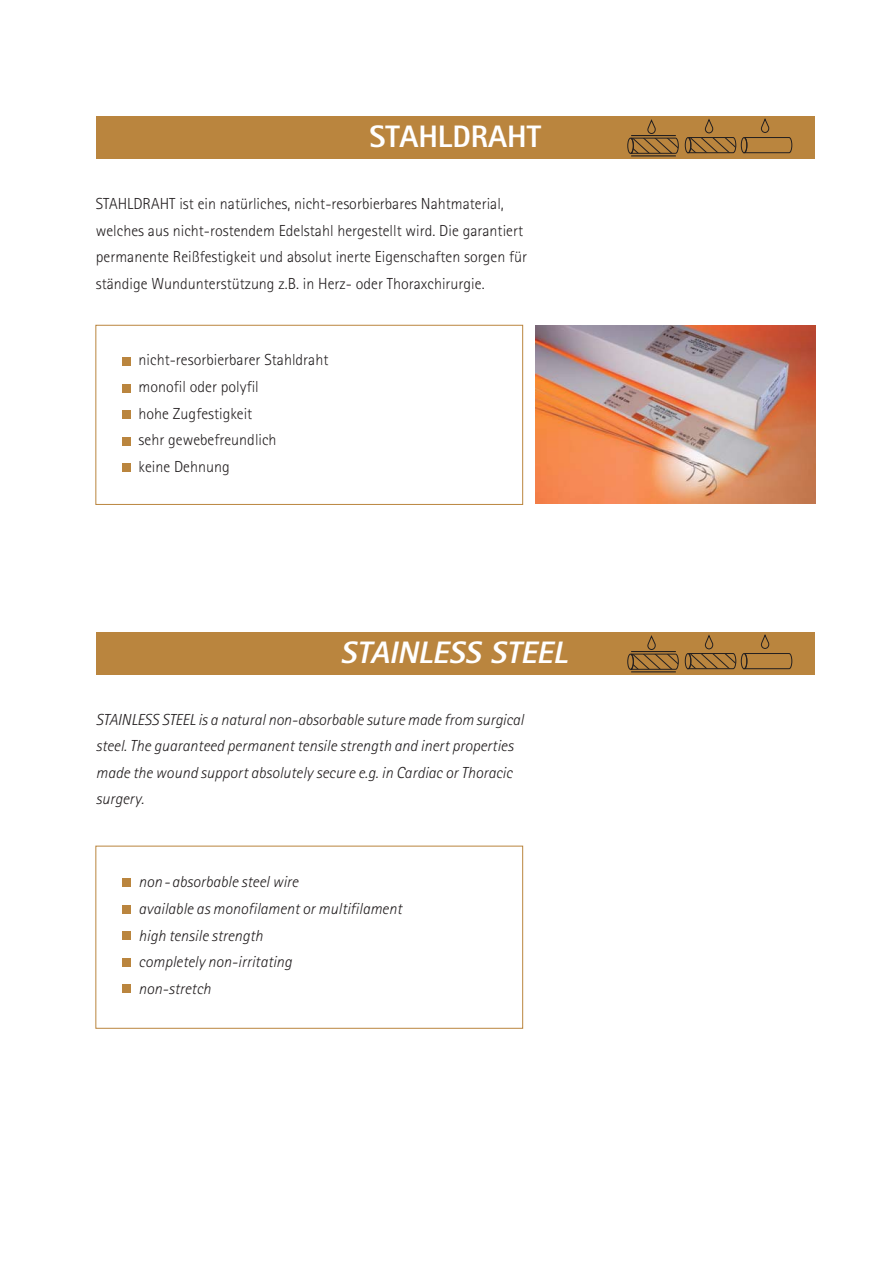
<style>
.page{position:relative;width:894px;height:1264px;background:#fff}
.page>*{position:absolute;margin:0;border:0;box-sizing:border-box;transform-origin:0 0}
.t1{font:italic 800 31.05px "Rotis Sans Serif";color:#fff}
.t2{font:800 31.05px "Rotis Sans Serif";color:#fff}
.t3{font:300 15.9px/26.7px "Rotis Sans Serif";color:#231f20}
.t4{font:italic 300 15.9px/27px "Rotis Sans Serif";color:#231f20}
</style>
<div class="page">
<div style="left:96px;top:116px;width:718px;height:42px;background:#ba853e"></div>
<div style="left:96px;top:632px;width:718px;height:42px;background:#ba853e"></div>
<div style="left:95px;top:325px;width:428px;height:180px;border:1px solid #ba853e"></div>
<div style="left:122px;top:357px;width:9px;height:9px;background:#ba853e"></div>
<div style="left:122px;top:384px;width:9px;height:8px;background:#ba853e"></div>
<div style="left:122px;top:410px;width:9px;height:9px;background:#ba853e"></div>
<div style="left:122px;top:437px;width:9px;height:8px;background:#ba853e"></div>
<div style="left:122px;top:463px;width:9px;height:9px;background:#ba853e"></div>
<div style="left:122px;top:878px;width:9px;height:9px;background:#ba853e"></div>
<div style="left:122px;top:905px;width:9px;height:8px;background:#ba853e"></div>
<div style="left:122px;top:931px;width:9px;height:9px;background:#ba853e"></div>
<div style="left:122px;top:958px;width:9px;height:8px;background:#ba853e"></div>
<div style="left:122px;top:984px;width:9px;height:9px;background:#ba853e"></div>
<img style="left:535px;top:325px;width:279px;height:178px">
<div style="left:684px;top:137px;width:6px;height:16px;border:1px solid #231f20;border-radius:50%"></div>
<svg style="left:685px;top:118px;width:107px;height:36px"></svg>
<svg style="left:627px;top:119px;width:52px;height:35px"></svg>
<hr style="left:630px;top:135px;width:45px;height:1px;background:#231f20">
<hr style="left:630px;top:155px;width:45px;height:1px;background:#231f20">
<div style="left:684px;top:653px;width:6px;height:16px;border:1px solid #231f20;border-radius:50%"></div>
<svg style="left:685px;top:634px;width:107px;height:35px"></svg>
<svg style="left:627px;top:635px;width:52px;height:35px"></svg>
<hr style="left:630px;top:651px;width:45px;height:1px;background:#231f20">
<hr style="left:630px;top:671px;width:45px;height:1px;background:#231f20">
<h1 class="t2" style="left:369px;top:126px;width:173px">STAHLDRAHT</h1>
<p class="t3" style="left:96px;top:192px;width:432px">STAHLDRAHT ist ein natürliches, nicht-resorbierbares Nahtmaterial, welches aus nicht-rostendem Edelstahl hergestellt wird. Die garantiert permanente Reißfestigkeit und absolut inerte Eigenschaften sorgen für ständige Wundunterstützung z.B. in Herz- oder Thoraxchirurgie.</p>
<p class="t3" style="left:138px;top:348px;width:191px">nicht-resorbierbarer Stahldraht monofil oder polyfil<br>hohe Zugfestigkeit<br>sehr gewebefreundlich<br>keine Dehnung</p>
<h1 class="t1" style="left:340px;top:641px;width:228px">STAINLESS STEEL</h1>
<p class="t4" style="left:96px;top:708px;width:429px;line-height:26.5px">STAINLESS STEEL is a natural non-absorbable suture made from surgical steel. The guaranteed permanent tensile strength and inert properties made the wound support absolutely secure e.g. in Cardiac or Thoracic surgery.</p>
<p class="t4" style="left:138px;top:869px;width:264px">non-absorbable steel wire<br>available as monofilament or multifilament high tensile strength<br>completely non-irritating<br>non-stretch</p>
</div>
